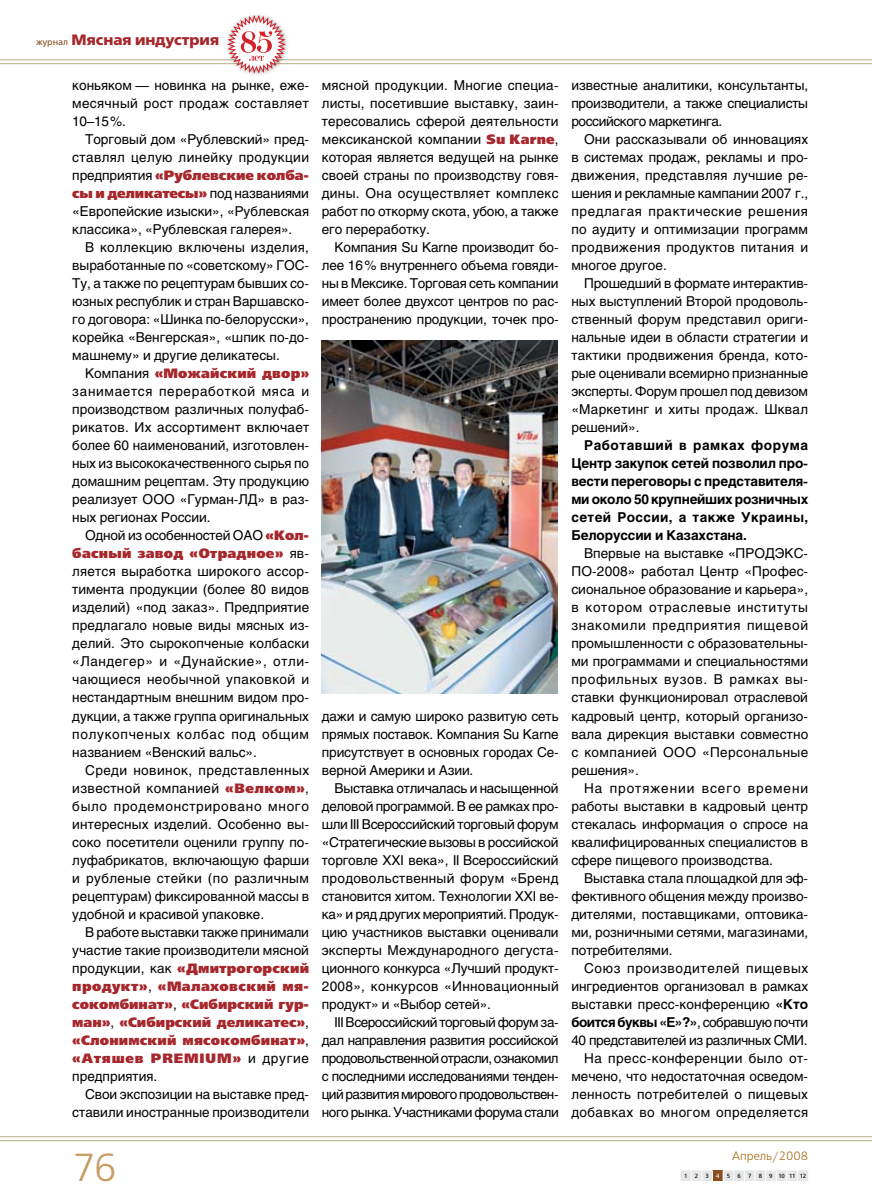
<style>
.page{position:relative;width:872px;height:1200px;background:#fff}
.page>*{position:absolute;margin:0;border:0;box-sizing:border-box;transform-origin:0 0}
.t1{font:39px "Free Set C";color:#c79b64}
.t2{font:700 15px "Free Set Book C";color:#a6272c}
.t3{font:13.5px/18px "Helios";color:#000;text-align:justify}
.t4{font:13.5px/18px "Free Set Black C";letter-spacing:.01em;color:#a6272c;text-align:justify}
.t5{font:700 13.5px/18px "Helios";letter-spacing:-.01em;color:#000;text-align:justify}
.t6{font:13.5px/18px "Helios";letter-spacing:.03em;color:#000;text-align:right}
.t7{font:13.5px/18px "Free Set Black C";letter-spacing:-.01em;color:#a6272c}
.t8{font:12px "Free Set C";color:#a76a17}
.t9{font:6px "Free Set Book C";letter-spacing:1.215em;color:#000}
.s1{font-weight:400;font-size:9px;color:#8a4d1f}
.s2{font-family:"Helios";color:#000}
.s3{font-family:"Free Set Black C";color:#a6272c}
.s4{font-weight:700}
.s5{color:#fff}
</style>
<div class="page">
<svg style="left:680px;top:1170px;width:128px;height:10px"></svg>
<hr style="left:0;top:59px;width:872px;height:1px;background:#bdb593">
<hr style="left:0;top:63px;width:872px;height:1px;background:#bdb593">
<hr style="left:0;top:1135px;width:872px;height:1px;background:#bdb593">
<hr style="left:0;top:1139px;width:872px;height:1px;background:#bdb593">
<div style="left:224px;top:12px;width:66px;height:65px;background:#fff"></div>
<svg style="left:227px;top:15px;width:59px;height:59px"></svg>
<img style="left:322px;top:341px;width:236px;height:352px">
<p class="t2" style="left:36px;top:31px;width:184px"><span class="s1">журнал</span> Мясная индустрия</p>
<p class="t3" style="left:72px;top:76px;width:238px">коньяком — новинка на рынке, еже&shy;месячный рост продаж составляет 10–15%.</p>
<p class="t6" style="left:72px;top:130px;width:238px">Торговый дом «Рублевский» пред&shy;ставлял целую линейку продукции</p>
<p class="t7" style="left:72px;top:166px;width:238px"><span class="s2">предприятия</span> «Рублевские колба&shy;сы и деликатесы» <span class="s2">под названиями</span></p>
<p class="t3" style="left:72px;top:202px;width:238px">«Европейские изыски», «Рублевская классика», «Рублевская галерея».</p>
<p class="t3" style="left:72px;top:238px;width:238px;text-indent:13px">В коллекцию включены изделия, выработанные по «советскому» ГОС-Ту, а также по рецептурам бывших со&shy;юзных республик и стран Варшавско&shy;го договора: «Шинка по-белорусски», корейка «Венгерская», «шпик по-до&shy;машнему» и другие деликатесы.</p>
<p class="t4" style="left:85px;top:364px;width:226px"><span class="s2">Компания</span> «Можайский двор»</p>
<p class="t3" style="left:72px;top:382px;width:238px">занимается переработкой мяса и производством различных полуфаб&shy;рикатов. Их ассортимент включает более 60 наименований, изготовлен&shy;ных из высококачественного сырья по домашним рецептам. Эту продукцию реализует ООО «Гурман-ЛД» в раз&shy;ных регионах России.</p>
<p class="t3" style="left:85px;top:526px;width:225px">Одной из особенностей ОАО <span class="s3">«Кол-</span></p>
<p class="t4" style="left:72px;top:544px;width:238px">басный завод «Отрадное» <span class="s2">яв-</span></p>
<p class="t3" style="left:72px;top:562px;width:238px">ляется выработка широкого ассор&shy;тимента продукции (более 80 видов изделий) «под заказ». Предприятие предлагало новые виды мясных из&shy;делий. Это сырокопченые колбаски «Ландегер» и «Дунайские», отли&shy;чающиеся необычной упаковкой и нестандартным внешним видом про&shy;дукции, а также группа оригинальных полукопченых колбас под общим названием «Венский вальс».</p>
<p class="t3" style="left:72px;top:760px;width:238px;text-indent:13px">Среди новинок, представленных известной компанией <span class="s3">«Велком»</span>, было продемонстрировано много интересных изделий. Особенно вы&shy;соко посетители оценили группу по&shy;луфабрикатов, включающую фарши и рубленые стейки (по различным рецептурам) фиксированной массы в удобной и красивой упаковке.</p>
<p class="t3" style="left:72px;top:922px;width:238px;text-align:right">В работе выставки также принимали участие такие производители мясной</p>
<p class="t4" style="left:72px;top:958px;width:238px"><span class="s2">продукции, как</span> «Дмитрогорский продукт»<span class="s2">,</span> «Малаховский мя&shy;сокомбинат»<span class="s2">,</span> «Сибирский гур&shy;ман»<span class="s2">,</span> «Сибирский деликатес»<span class="s2">, </span>«Слонимский мясокомбинат»<span class="s2">, </span>«Атяшев PREMIUM» <span class="s2">и другие</span></p>
<p class="t3" style="left:72px;top:1066px;width:86px">предприятия.</p>
<p class="t3" style="left:85px;top:1084px;width:225px">Свои экспозиции на выставке пред-</p>
<p class="t3" style="left:72px;top:1102px;width:238px">ставили иностранные производители</p>
<p class="t3" style="left:322px;top:76px;width:238px">мясной продукции. Многие специа&shy;листы, посетившие выставку, заин&shy;тересовались сферой деятельности мексиканской компании <span class="s3">Su Karne</span>, которая является ведущей на рынке своей страны по производству говя&shy;дины. Она осуществляет комплекс работ по откорму скота, убою, а также его переработку.</p>
<p class="t3" style="left:322px;top:238px;width:238px;text-indent:13px">Компания Su Karne производит бо&shy;лее 16% внутреннего объема говяди&shy;ны в Мексике. Торговая сеть компании имеет более двухсот центров по рас&shy;пространению продукции, точек про-</p>
<p class="t3" style="left:322px;top:706px;width:238px">дажи и самую широко развитую сеть прямых поставок. Компания Su Karne присутствует в основных городах Се&shy;верной Америки и Азии.</p>
<p class="t3" style="left:322px;top:778px;width:238px;text-indent:13px">Выставка отличалась и насыщенной деловой программой. В ее рамках про&shy;шли III Всероссийский торговый форум «Стратегические вызовы в российской торговле XXI века», II Всероссийский продовольственный форум «Бренд становится хитом. Технологии XXI ве&shy;ка» и ряд других мероприятий. Продук&shy;цию участников выставки оценивали эксперты Международного дегуста&shy;ционного конкурса «Лучший продукт-2008», конкурсов «Инновационный продукт» и «Выбор сетей».</p>
<p class="t3" style="left:322px;top:1012px;width:238px;text-indent:13px">III Всероссийский торговый форум за&shy;дал направления развития российской продовольственной отрасли, ознакомил с последними исследованиями тенден&shy;ций развития мирового продовольствен&shy;ного рынка. Участниками форума стали</p>
<p class="t3" style="left:571px;top:76px;width:238px">известные аналитики, консультанты, производители, а также специалисты российского маркетинга.</p>
<p class="t3" style="left:571px;top:130px;width:238px;text-indent:13px">Они рассказывали об инновациях в системах продаж, рекламы и про&shy;движения, представляя лучшие ре&shy;шения и рекламные кампании 2007 г., предлагая практические решения по аудиту и оптимизации программ продвижения продуктов питания и многое другое.</p>
<p class="t3" style="left:571px;top:274px;width:238px;text-indent:13px">Прошедший в формате интерактив&shy;ных выступлений Второй продоволь&shy;ственный форум представил ориги&shy;нальные идеи в области стратегии и тактики продвижения бренда, кото&shy;рые оценивали всемирно признанные эксперты. Форум прошел под девизом «Маркетинг и хиты продаж. Шквал решений».</p>
<p class="t5" style="left:571px;top:436px;width:238px;text-indent:13px">Работавший в рамках форума Центр закупок сетей позволил про&shy;вести переговоры с представителя&shy;ми около 50 крупнейших розничных сетей России, а также Украины, Белоруссии и Казахстана.</p>
<p class="t3" style="left:571px;top:544px;width:238px;text-indent:13px">Впервые на выставке «ПРОДЭКС-ПО-2008» работал Центр «Профес&shy;сиональное образование и карьера», в котором отраслевые институты знакомили предприятия пищевой промышленности с образовательны&shy;ми программами и специальностями профильных вузов. В рамках вы&shy;ставки функционировал отраслевой кадровый центр, который организо&shy;вала дирекция выставки совместно с компанией ООО «Персональные решения».</p>
<p class="t3" style="left:571px;top:778px;width:238px;text-indent:13px">На протяжении всего времени работы выставки в кадровый центр стекалась информация о спросе на квалифицированных специалистов в сфере пищевого производства.</p>
<p class="t3" style="left:571px;top:868px;width:238px;text-indent:13px">Выставка стала площадкой для эф&shy;фективного общения между произво&shy;дителями, поставщиками, оптовика&shy;ми, розничными сетями, магазинами, потребителями.</p>
<p class="t3" style="left:571px;top:958px;width:238px;text-align:right">Союз производителей пищевых ингредиентов организовал в рамках выставки пресс-конференцию <span class="s4">«Кто боится буквы «Е»?»</span>, собравшую почти 40 представителей из различных СМИ.<br>На пресс-конференции было от&shy;мечено, что недостаточная осведом&shy;ленность потребителей о пищевых добавках во многом определяется</p>
<h1 class="t1" style="left:72px;top:1144px;width:47px">76</h1>
<p class="t8" style="left:732px;top:1148px;width:77px">Апрель/2008</p>
<p class="t9" style="left:684px;top:1172px;width:123px">123<span class="s5">4</span>56789101112</p>
</div>
